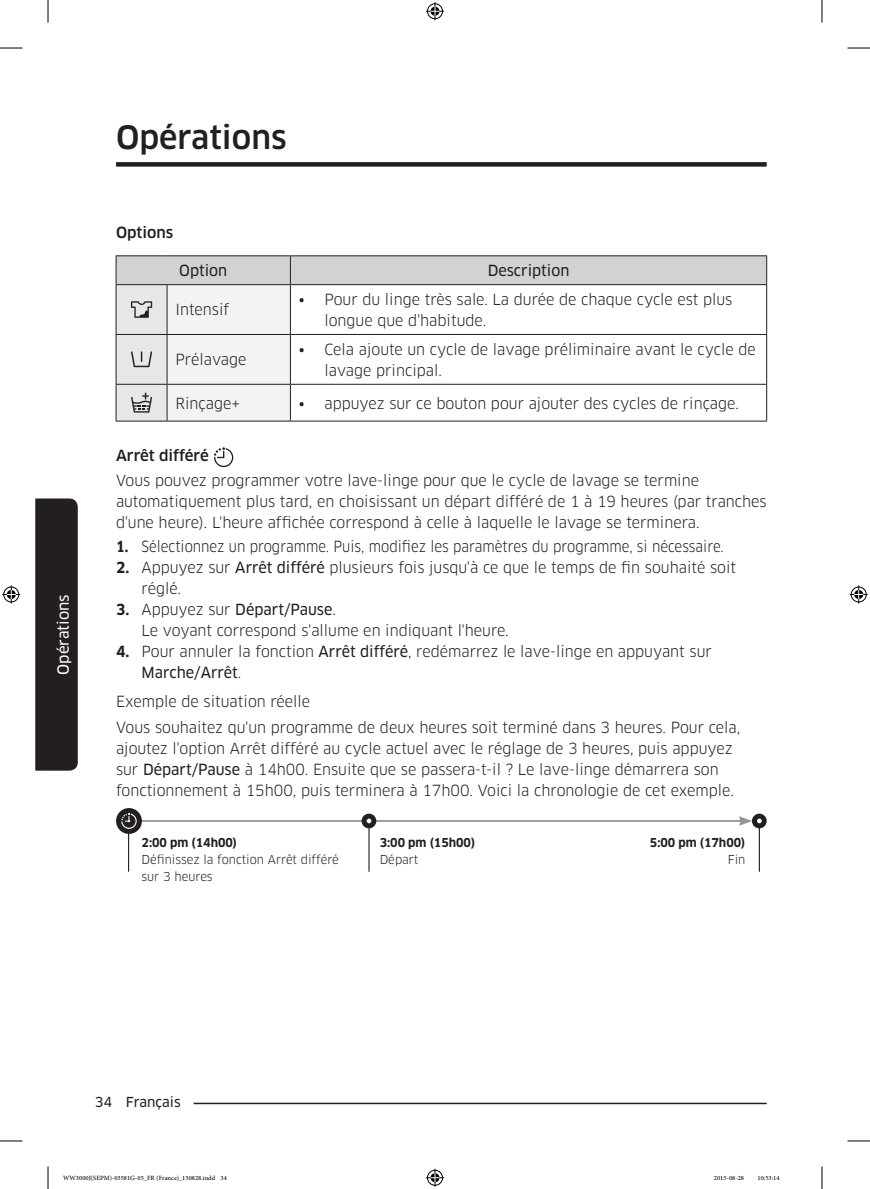
<style>
.page{position:relative;width:870px;height:1189px;background:#fff}
.page>*{position:absolute;margin:0;border:0;box-sizing:border-box;transform-origin:0 0}
.t1{font:500 31.5px "Samsung Clan Pro";color:#231f20}
.t2{font:15px/21px "Samsung Clan Pro";color:#231f20}
.t3{font:15px "Samsung Clan Pro";color:#231f20;scale:.9 1}
.t4{font:15px "Samsung Clan Pro News";color:#231f20}
.t5{font:500 15px "Samsung Clan Pro";color:#231f20}
.t6{font:15px "Samsung Clan Pro News";color:#fff}
.t7{font:13.5px "Samsung Clan Pro News";color:#231f20}
.t8{font:12px/16.8px "Samsung Clan Pro";color:#231f20}
.t9{font:700 12px "Samsung Clan Pro";color:#231f20}
.t10{font:9px "Adobe Arabic";color:#000}
.s1{font-family:"Samsung Clan Pro News"}
.s2{font-weight:700}
.s3{font-family:"Samsung Clan Pro";font-weight:700}
.s4{font-family:"Samsung Clan Pro"}
</style>
<div class="page">
<hr style="left:116px;top:1103px;width:651px;height:1px;background:#231f20">
<div style="left:95px;top:1094px;width:99px;height:15px;background:#fff"></div>
<div style="left:35px;top:498px;width:43px;height:273px;background:#231f20"></div>
<div style="left:116px;top:162px;width:651px;height:5px;background:#231f20"></div>
<hr style="left:116px;top:255px;width:51px;height:1px;background:#231f20">
<hr style="left:167px;top:255px;width:123px;height:1px;background:#231f20">
<hr style="left:290px;top:255px;width:477px;height:1px;background:#231f20">
<hr style="left:116px;top:421px;width:51px;height:1px;background:#231f20">
<hr style="left:167px;top:421px;width:123px;height:1px;background:#231f20">
<hr style="left:290px;top:421px;width:477px;height:1px;background:#231f20">
<svg style="left:116px;top:256px;width:651px;height:165px"></svg>
<svg style="left:214px;top:447px;width:19px;height:20px"></svg>
<hr style="left:127px;top:820px;width:617px;height:2px;background:#939598">
<div style="left:362px;top:813px;width:14px;height:15px;background:#231f20;border-radius:50%"></div>
<hr style="left:368px;top:821px;width:2px;height:50px;background:#231f20">
<svg style="left:367px;top:818px;width:4px;height:5px"></svg>
<hr style="left:128px;top:821px;width:1px;height:50px;background:#231f20">
<div style="left:116px;top:808px;width:26px;height:26px;background:#231f20;border-radius:50%"></div>
<svg style="left:121px;top:813px;width:16px;height:16px"></svg>
<svg style="left:752px;top:813px;width:15px;height:15px"></svg>
<hr style="left:759px;top:821px;width:1px;height:50px;background:#231f20">
<svg style="left:739px;top:816px;width:23px;height:10px"></svg>
<svg style="left:0;top:48px;width:22px;height:1px"></svg>
<svg style="left:847px;top:48px;width:23px;height:1px"></svg>
<svg style="left:0;top:1141px;width:22px;height:1px"></svg>
<svg style="left:847px;top:1141px;width:23px;height:1px"></svg>
<svg style="left:48px;top:0;width:1px;height:23px"></svg>
<svg style="left:48px;top:1166px;width:1px;height:23px"></svg>
<svg style="left:822px;top:0;width:1px;height:23px"></svg>
<svg style="left:822px;top:1166px;width:1px;height:23px"></svg>
<svg style="left:426px;top:2px;width:18px;height:18px"></svg>
<svg style="left:426px;top:1169px;width:18px;height:18px"></svg>
<svg style="left:2px;top:585px;width:18px;height:18px"></svg>
<svg style="left:850px;top:585px;width:18px;height:18px"></svg>
<h1 class="t1" style="left:116px;top:119px;width:172px">Opérations</h1>
<p class="t6" style="left:54px;top:675px;width:82px;rotate:-90deg">Opérations</p>
<p class="t5" style="left:116px;top:224px;width:59px">Options</p>
<p class="t4" style="left:179px;top:262px;width:49px">Option</p>
<p class="t4" style="left:488px;top:262px;width:83px">Description</p>
<p class="t2" style="left:176px;top:299px;width:55px">Intensif</p>
<p class="t2" style="left:324px;top:289px;width:409px;text-indent:-26px"><span class="s1">•</span> Pour du linge très sale. La durée de chaque cycle est plus longue que d'habitude.</p>
<p class="t2" style="left:176px;top:349px;width:73px">Prélavage</p>
<p class="t2" style="left:324px;top:339px;width:433px;text-indent:-26px"><span class="s1">•</span> Cela ajoute un cycle de lavage préliminaire avant le cycle de lavage principal.</p>
<p class="t2" style="left:176px;top:393px;width:66px">Rinçage+</p>
<p class="t2" style="left:299px;top:393px;width:441px"><span class="s1">•</span> appuyez sur ce bouton pour ajouter des cycles de rinçage.</p>
<p class="t5" style="left:116px;top:446px;width:94px">Arrêt différé</p>
<p class="t2" style="left:116px;top:470px;width:652px">Vous pouvez programmer votre lave-linge pour que le cycle de lavage se termine automatiquement plus tard, en choisissant un départ différé de 1 à 19 heures (par tranches d'une heure). L'heure affichée correspond à celle à laquelle le lavage se terminera.</p>
<p class="t3" style="left:116px;top:537px;width:677px"><span class="s2">1.</span> Sélectionnez un programme. Puis, modifiez les paramètres du programme, si nécessaire.</p>
<p class="t2" style="left:142px;top:557px;width:596px;text-indent:-26px"><span class="s2">2.</span> Appuyez sur <span class="s1">Arrêt différé</span> plusieurs fois jusqu'à ce que le temps de fin souhaité soit réglé.</p>
<p class="t4" style="left:116px;top:600px;width:221px"><span class="s3">3.</span> <span class="s4">Appuyez sur</span> Départ/Pause<span class="s4">.</span></p>
<p class="t2" style="left:142px;top:620px;width:369px">Le voyant correspond s'allume en indiquant l'heure.</p>
<p class="t2" style="left:116px;top:641px;width:597px"><span class="s2">4.</span> Pour annuler la fonction <span class="s1">Arrêt différé</span>, redémarrez le lave-linge en appuyant sur</p>
<p class="t4" style="left:142px;top:663px;width:101px">Marche/Arrêt<span class="s4">.</span></p>
<p class="t2" style="left:116px;top:689px;width:626px;line-height:25.2px">Exemple de situation réelle<br>Vous souhaitez qu'un programme de deux heures soit terminé dans 3 heures. Pour cela,</p>
<p class="t2" style="left:116px;top:737px;width:619px">ajoutez l'option Arrêt différé au cycle actuel avec le réglage de 3 heures, puis appuyez sur <span class="s1">Départ/Pause</span> à 14h00. Ensuite que se passera-t-il ? Le lave-linge démarrera son fonctionnement à 15h00, puis terminera à 17h00. Voici la chronologie de cet exemple.</p>
<p class="t9" style="left:142px;top:836px;width:97px">2:00 pm (14h00)</p>
<p class="t8" style="left:142px;top:851px;width:199px">Définissez la fonction Arrêt différé sur 3 heures</p>
<p class="t9" style="left:380px;top:836px;width:97px">3:00 pm (15h00)</p>
<p class="t8" style="left:380px;top:851px;width:40px">Départ</p>
<p class="t9" style="left:650px;top:836px;width:97px">5:00 pm (17h00)</p>
<p class="t8" style="left:728px;top:851px;width:19px">Fin</p>
<p class="t7" style="left:95px;top:1094px;width:88px">34 Français</p>
<p class="t10" style="left:63px;top:1171px;width:165px">WW3000J(SEPM)-03581G-05_FR (France)_150828.indd 34</p>
<p class="t10" style="left:714px;top:1171px;width:32px">2015-08-28</p>
<p class="t10" style="left:757px;top:1171px;width:24px">10:53:14</p>
</div>
